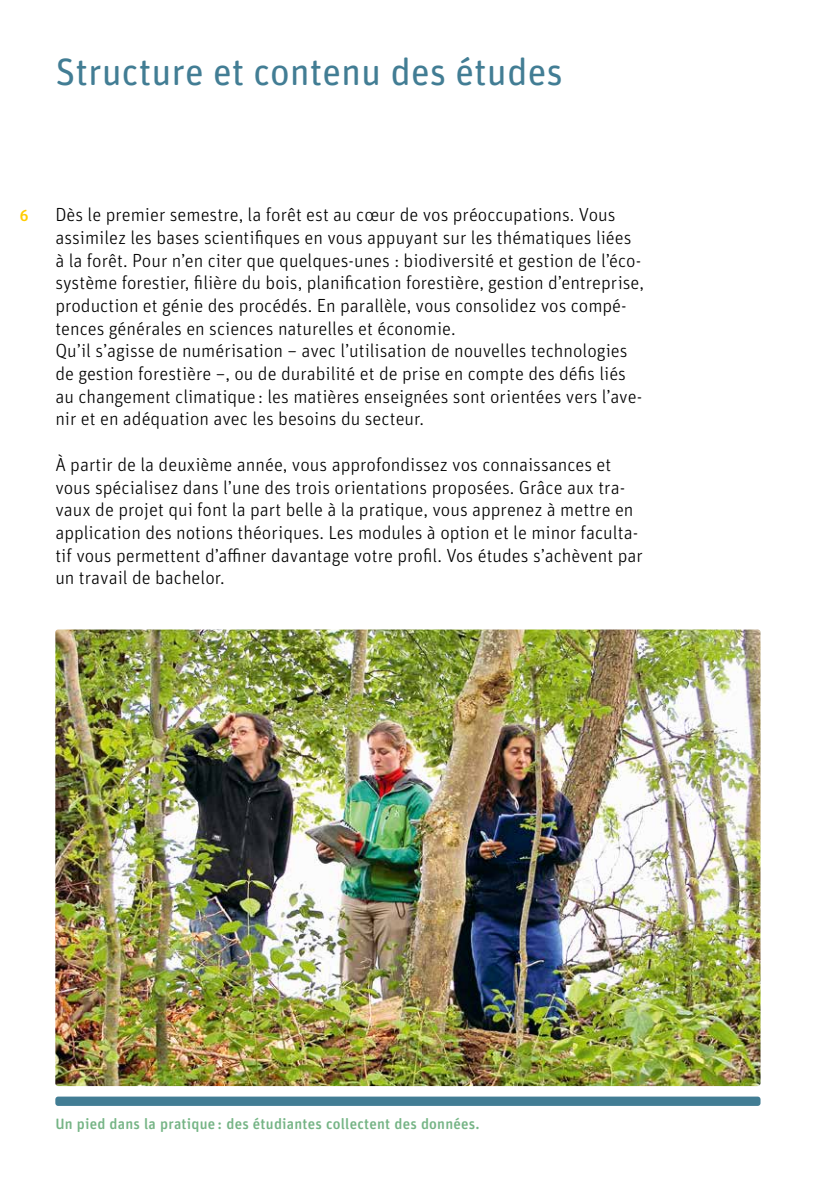
<style>
.page{position:relative;width:840px;height:1191px;background:#fff}
.page>*{position:absolute;margin:0;border:0;box-sizing:border-box;transform-origin:0 0}
.t1{font:38px "Unit Rounded Pro";color:#427d94}
.t2{font:300 19px/22.6px "Unit Rounded Pro";color:#000}
.t3{font:500 16px "Unit Rounded Pro";color:#fc0}
.t4{font:500 15px "Unit Rounded Pro";letter-spacing:.015em;color:#75b485}
</style>
<div class="page">
<div style="left:55px;top:1096px;width:705px;height:10px;background:#427d94;border-radius:3px"></div>
<img style="left:55px;top:629px;width:705px;height:457px">
<h1 class="t1" style="left:55px;top:46px;width:508px">Structure et contenu des études</h1>
<p class="t3" style="left:20px;top:204px;width:10px">6</p>
<p class="t2" style="left:55px;top:203px;width:590px">Dès le premier semestre, la forêt est au cœur de vos préoccupations. Vous assimilez les bases scientifiques en vous appuyant sur les thématiques liées à la forêt. Pour n’en citer que quelques-unes : biodiversité et gestion de l’éco&shy;système forestier, filière du bois, planification forestière, gestion d’entreprise, production et génie des procédés. En parallèle, vous consolidez vos compé&shy;tences générales en sciences naturelles et économie.<br>Qu’il s’agisse de numérisation – avec l’utilisation de nouvelles technologies de gestion forestière –, ou de durabilité et de prise en compte des défis liés au changement climatique : les matières enseignées sont orientées vers l’ave&shy;nir et en adéquation avec les besoins du secteur.</p>
<p class="t2" style="left:55px;top:452px;width:588px">À partir de la deuxième année, vous approfondissez vos connaissances et vous spécialisez dans l’une des trois orientations proposées. Grâce aux tra&shy;vaux de projet qui font la part belle à la pratique, vous apprenez à mettre en application des notions théoriques. Les modules à option et le minor faculta&shy;tif vous permettent d’affiner davantage votre profil. Vos études s’achèvent par un travail de bachelor.</p>
<p class="t4" style="left:55px;top:1112px;width:425px">Un pied dans la pratique : des étudiantes collectent des données.</p>
</div>
